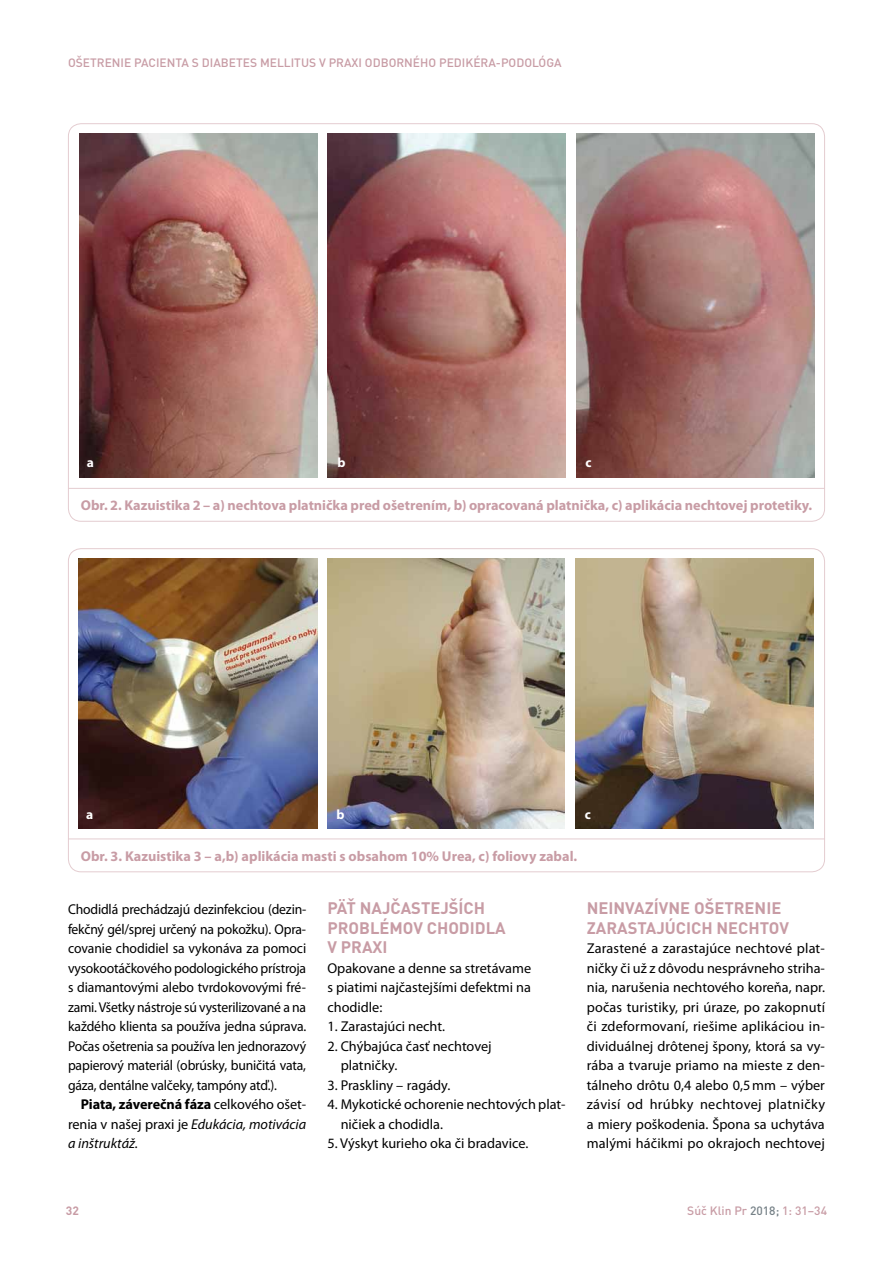
<style>
.page{position:relative;width:893px;height:1263px;background:#fff}
.page>*{position:absolute;margin:0;border:0;box-sizing:border-box;transform-origin:0 0}
.t1{font:700 16.5px/19.5px "DINCE";color:#c89ca5}
.t2{font:14.25px/19.5px "Myriad Pro";color:#000;text-align:justify}
.t3{font:14.25px/19.5px "Myriad Pro";color:#000;text-align:justify;scale:.96 1}
.t4{font:700 14.25px "Myriad Pro";color:#c89ca5}
.t5{font:700 13.5px "Myriad Pro";color:#fff}
.t6{font:500 12px "DINCE";color:#c89ca5}
.t7{font:700 12px "DINCE";color:#c89ca5}
.s1{font-weight:700}
.s2{font-style:italic}
.s3{color:#768187}
</style>
<div class="page">
<hr style="left:68px;top:488px;width:757px;height:1px;background:#e4ccd0">
<img style="left:79px;top:134px;width:238px;height:343px">
<img style="left:328px;top:134px;width:238px;height:343px">
<img style="left:576px;top:134px;width:238px;height:343px">
<hr style="left:68px;top:838px;width:757px;height:1px;background:#e4ccd0">
<img style="left:79px;top:559px;width:239px;height:270px">
<img style="left:327px;top:559px;width:238px;height:270px">
<img style="left:575px;top:559px;width:238px;height:270px">
<p class="t6" style="left:68px;top:55px;width:495px">OŠETRENIE PACIENTA S DIABETES MELLITUS V PRAXI ODBORNÉHO PEDIKÉRA-PODOLÓGA</p>
<p class="t5" style="left:87px;top:454px;width:9px">a</p>
<p class="t5" style="left:337px;top:454px;width:10px">b</p>
<p class="t5" style="left:585px;top:454px;width:8px">c</p>
<p class="t4" style="left:81px;top:496px;width:733px">Obr. 2. Kazuistika 2 – a) nechtova platnička pred ošetrením, b) opracovaná platnička, c) aplikácia nechtovej protetiky.</p>
<p class="t5" style="left:86px;top:805px;width:9px">a</p>
<p class="t5" style="left:337px;top:805px;width:10px">b</p>
<p class="t5" style="left:585px;top:805px;width:8px">c</p>
<p class="t4" style="left:81px;top:846px;width:498px">Obr. 3. Kazuistika 3 – a,b) aplikácia masti s obsahom 10% Urea, c) foliovy zabal.</p>
<p class="t3" style="left:68px;top:900px;width:250px">Chodidlá prechádzajú dezinfekciou (dezin&shy;fekčný gél/sprej určený na pokožku). Opra&shy;covanie chodidiel sa vykonáva za pomoci vysokootáčkového podologického prístroja s diamantovými alebo tvrdokovovými fré&shy;zami. Všetky nástroje sú vysterilizované a na každého klienta sa používa jedna súprava.<br>Počas ošetrenia sa používa len jednorazový papierový materiál (obrúsky, buničitá vata, gáza, dentálne valčeky, tampóny atď.).</p>
<p class="t2" style="left:68px;top:1095px;width:240px;text-indent:13px"><span class="s1">Piata, záverečná fáza</span> celkového ošet&shy;renia v našej praxi je <span class="s2">Edukácia, motivácia a inštruktáž.</span></p>
<p class="t1" style="left:327px;top:898px;width:178px">PÄŤ NAJČASTEJŠÍCH<br>PROBLÉMOV CHODIDLA<br>V PRAXI</p>
<p class="t2" style="left:327px;top:958px;width:205px">Opakovane a denne sa stretávame s piatimi najčastejšími defektmi na chodidle:</p>
<p class="t2" style="left:327px;top:1017px;width:119px">1. Zarastajúci necht.</p>
<p class="t2" style="left:341px;top:1036px;width:152px;text-indent:-13px">2. Chýbajúca časť nechtovej platničky.</p>
<p class="t2" style="left:327px;top:1075px;width:124px">3. Praskliny – ragády.</p>
<p class="t2" style="left:341px;top:1094px;width:226px;text-indent:-13px">4. Mykotické ochorenie nechtových plat&shy;ničiek a chodidla.</p>
<p class="t2" style="left:327px;top:1133px;width:202px">5. Výskyt kurieho oka či bradavice.</p>
<p class="t1" style="left:587px;top:898px;width:204px">NEINVAZÍVN E OŠETREN IE<br>ZARASTAJÚCICH N ECHTOV</p>
<p class="t2" style="left:587px;top:939px;width:240px">Zarastené a zarastajúce nechtové plat&shy;ničky či už z dôvodu nesprávneho striha&shy;nia, narušenia nechtového koreňa, napr. počas turistiky, pri úraze, po zakopnutí či zdeformovaní, riešime aplikáciou in&shy;dividuálnej drôtenej špony, ktorá sa vy&shy;rába a tvaruje priamo na mieste z den&shy;tálneho drôtu 0,4 alebo 0,5mm – výber závisí od hrúbky nechtovej platničky a miery poškodenia. Špona sa uchytáva malými háčikmi po okrajoch nechtovej</p>
<p class="t7" style="left:66px;top:1202px;width:15px">32</p>
<p class="t6" style="left:687px;top:1203px;width:141px">SÚČ KLIN PR <span class="s3">2018;</span> 1: 31–34</p>
</div>
